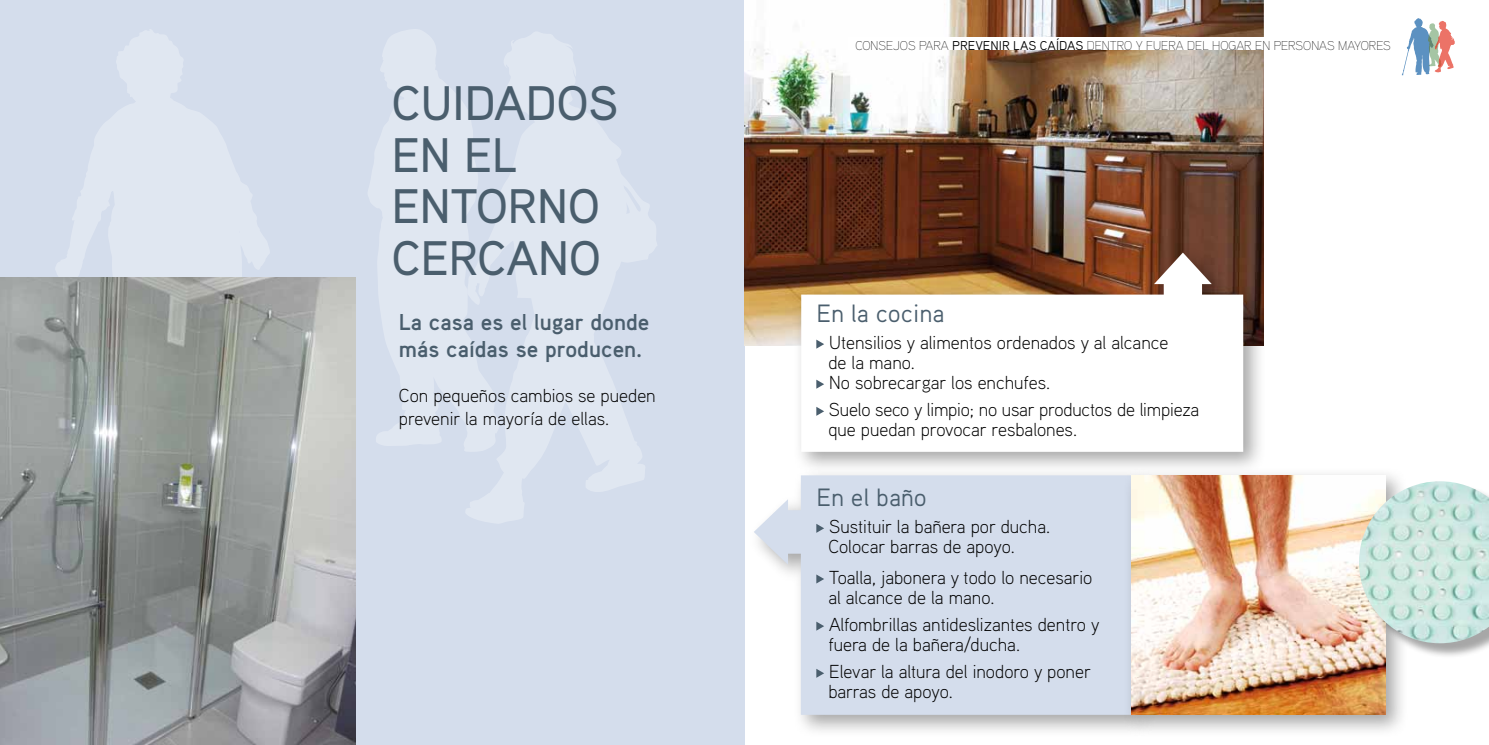
<style>
.page{position:relative;width:1489px;height:745px;background:#fff}
.page>*{position:absolute;margin:0;border:0;box-sizing:border-box;transform-origin:0 0}
.t1{font:500 48.38px/51.4px "Aaux Pro";color:#4a5e6d}
.t2{font:25px "Aaux Pro";color:#4a5e6d}
.t3{font:700 22.88px/27.5px "Aaux Pro";color:#4a5e6d}
.t4{font:300 18.75px/20px "Aaux Pro";color:#000}
.t5{font:100 12.75px "Aaux Pro";color:#000}
.s1{font-weight:400}
</style>
<div class="page">
<div style="left:0;top:0;width:744px;height:744px;background:#d4ddec"></div>
<svg style="left:368px;top:29px;width:97px;height:418px;fill:#e0e7f1"></svg>
<svg style="left:465px;top:32px;width:180px;height:491px;fill:#e0e7f1"></svg>
<svg style="left:561px;top:107px;width:96px;height:156px"></svg>
<svg style="left:57px;top:29px;width:213px;height:248px;fill:#e0e7f1"></svg>
<svg style="left:56px;top:265px;width:21px;height:12px"></svg>
<img style="left:744px;top:0;width:519px;height:345px">
<img style="left:0;top:277px;width:356px;height:467px">
<div style="left:793px;top:246px;width:473px;height:228px;background:#000;opacity:.35"></div>
<svg style="left:801px;top:252px;width:442px;height:199px"></svg>
<svg style="left:816px;top:339px;width:8px;height:9px"></svg>
<svg style="left:816px;top:379px;width:8px;height:9px"></svg>
<svg style="left:816px;top:406px;width:8px;height:9px"></svg>
<div style="left:848px;top:37px;width:418px;height:12px;background:#fff"></div>
<div style="left:747px;top:467px;width:409px;height:270px;background:#000;opacity:.35"></div>
<svg style="left:753px;top:475px;width:370px;height:239px;fill:#d4ddec"></svg>
<div style="left:1123px;top:467px;width:285px;height:270px;background:#000;opacity:.35"></div>
<img style="left:1131px;top:475px;width:253px;height:239px">
<svg style="left:816px;top:523px;width:8px;height:9px"></svg>
<svg style="left:816px;top:574px;width:8px;height:9px"></svg>
<svg style="left:816px;top:621px;width:8px;height:9px"></svg>
<svg style="left:816px;top:668px;width:8px;height:9px"></svg>
<div style="left:1360px;top:483px;width:128px;height:175px;background:#000;opacity:.35"></div>
<img style="left:1358px;top:481px;width:130px;height:162px">
<svg style="left:1401px;top:18px;width:53px;height:57px"></svg>
<h1 class="t1" style="left:392px;top:76px;width:228px">CUIDADOS<br>EN EL<br>ENTORNO<br>CERCANO</h1>
<p class="t3" style="left:399px;top:307px;width:252px">La casa es el lugar donde más caídas se producen.</p>
<p class="t4" style="left:399px;top:384px;width:258px;line-height:22.5px">Con pequeños cambios se pueden prevenir la mayoría de ellas.</p>
<p class="t5" style="left:855px;top:37px;width:537px">CONSEJOS PARA <span class="s1">PREVENIR LAS CAÍDAS</span> DENTRO Y FUERA DEL HOGAR EN PERSONAS MAYORES</p>
<h2 class="t2" style="left:816px;top:297px;width:130px">En la cocina</h2>
<p class="t4" style="left:828px;top:331px;width:341px">Utensilios y alimentos ordenados y al alcance de la mano.<br>No sobrecargar los enchufes.</p>
<p class="t4" style="left:828px;top:398px;width:372px">Suelo seco y limpio; no usar productos de limpieza que puedan provocar resbalones.</p>
<h2 class="t2" style="left:816px;top:481px;width:112px">En el baño</h2>
<p class="t4" style="left:828px;top:515px;width:223px">Sustituir la bañera por ducha.<br>Colocar barras de apoyo.</p>
<p class="t4" style="left:828px;top:566px;width:266px">Toalla, jabonera y todo lo necesario al alcance de la mano.</p>
<p class="t4" style="left:828px;top:613px;width:273px">Alfombrillas antideslizantes dentro y fuera de la bañera/ducha.</p>
<p class="t4" style="left:828px;top:660px;width:264px">Elevar la altura del inodoro y poner barras de apoyo.</p>
</div>
